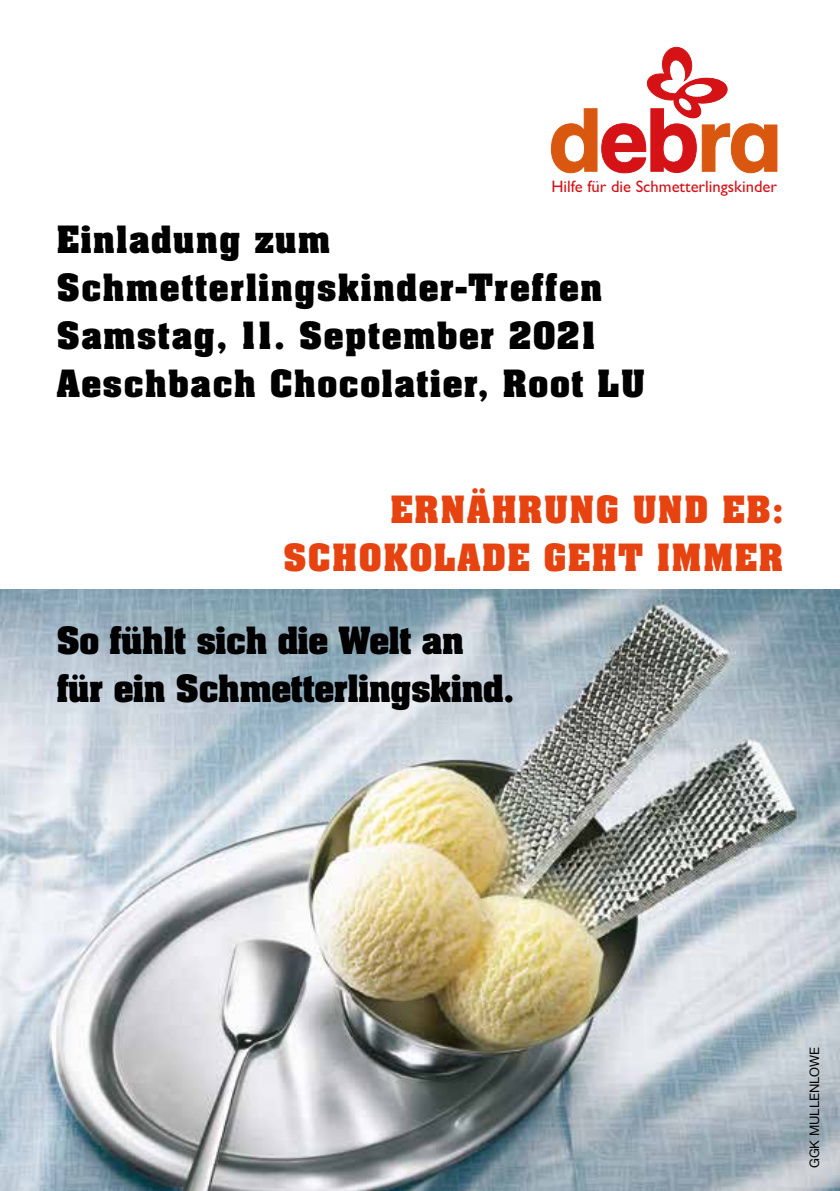
<style>
.page{position:relative;width:840px;height:1191px;background:#fff}
.page>*{position:absolute;margin:0;border:0;box-sizing:border-box;transform-origin:0 0}
.t1{font:700 32px/48px "Aachen";letter-spacing:.05em;color:#000}
.t2{font:700 32px/48px "Aachen";letter-spacing:-.01em;color:#000}
.t3{font:700 32px/48px "Aachen";letter-spacing:.05em;color:#e74310;text-align:right}
.t4{font:16.6px "Gill Sans";color:#d51317}
.t5{font:13px "Helvetica Neue";color:#000}
</style>
<div class="page">
<svg style="left:550px;top:46px;width:227px;height:127px"></svg>
<img style="left:0;top:590px;width:839px;height:601px">
<p class="t4" style="left:551px;top:177px;width:227px">Hilfe für die Schmetterlingskinder</p>
<p class="t1" style="left:57px;top:214px;width:589px">Einladung zum<br>Schmetterlingskinder-Treffen<br>Samstag, 11. September 2021<br>Aeschbach Chocolatier, Root LU</p>
<p class="t3" style="left:283px;top:484px;width:501px">ERNÄHRUNG UND EB:<br>SCHOKOLADE GEHT IMMER</p>
<p class="t2" style="left:57px;top:616px;width:458px">So fühlt sich die Welt an für ein Schmetterlingskind.</p>
<p class="t5" style="left:804px;top:1168px;width:123px;rotate:-90deg">GGK MULLENLOWE</p>
</div>
